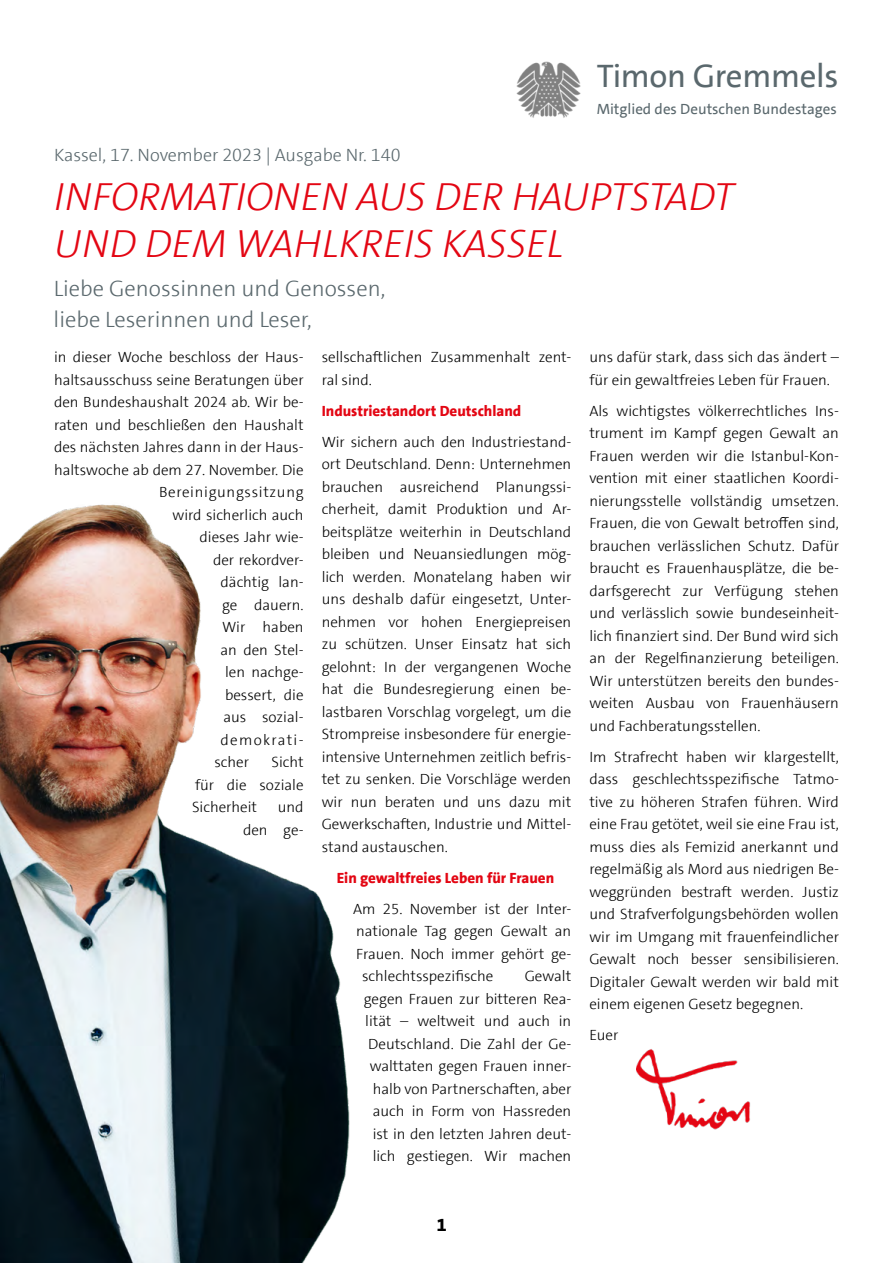
<style>
.page{position:relative;width:893px;height:1263px;background:#fff}
.page>*{position:absolute;margin:0;border:0;box-sizing:border-box;transform-origin:0 0}
.t1{font:italic 300 39.75px/47.7px "SPD The Sans Versal";color:#e30613}
.t2{font:33px "SPD The Sans";letter-spacing:-.01em;color:#5a686d}
.t3{font:300 22.5px/31.5px "SPD The Sans";color:#5a686d}
.t4{font:300 18px "SPD The Sans";color:#5a686d}
.t5{font:800 18px "SPD The Sans";color:#000}
.t6{font:300 15px/22.5px "SPD The Sans";color:#000;text-align:justify}
.t7{font:800 15px "SPD The Sans";color:#e30613}
.t8{font:15px "SPD The Sans";color:#5a686d}
.t9{font:300 15px "SPD The Sans";letter-spacing:.045em;color:#000}
.t10{font:300 15px "SPD The Sans";letter-spacing:.09em;color:#000}
</style>
<div class="page">
<img style="left:0;top:504px;width:350px;height:759px">
<img style="left:636px;top:1049px;width:114px;height:81px">
<img style="left:516px;top:61px;width:65px;height:57px">
<p class="t4" style="left:54px;top:144px;width:348px">Kassel, 17. November 2023 | Ausgabe Nr. 140</p>
<h2 class="t2" style="left:597px;top:55px;width:243px">Timon Gremmels</h2>
<p class="t8" style="left:597px;top:100px;width:242px">Mitglied des Deutschen Bundestages</p>
<h1 class="t1" style="left:54px;top:173px;width:681px">INFORMATIONEN AUS DER HAUPTSTADT<br>UND DEM WAHLKREIS KASSEL</h1>
<h3 class="t3" style="left:54px;top:272px;width:333px">Liebe Genossinnen und Genossen, liebe Leserinnen und Leser,</h3>
<p class="t6" style="left:54px;top:346px;width:251px">in dieser Woche beschloss der Haus-</p>
<p class="t6" style="left:54px;top:369px;width:251px">haltsausschuss seine Beratungen über</p>
<p class="t6" style="left:54px;top:391px;width:251px">den Bundeshaushalt 2024 ab. Wir be-</p>
<p class="t6" style="left:54px;top:414px;width:251px">raten und beschließen den Haushalt</p>
<p class="t6" style="left:54px;top:436px;width:251px">des nächsten Jahres dann in der Haus-</p>
<p class="t6" style="left:54px;top:459px;width:251px">haltswoche ab dem 27. November. Die</p>
<p class="t9" style="left:159px;top:483px;width:146px">Bereinigungssitzung</p>
<p class="t6" style="left:172px;top:504px;width:133px">wird sicherlich auch</p>
<p class="t6" style="left:200px;top:526px;width:106px">dieses Jahr wie-</p>
<p class="t6" style="left:213px;top:549px;width:92px">der rekordver-</p>
<p class="t6" style="left:220px;top:571px;width:85px">dächtig lan-</p>
<p class="t6" style="left:222px;top:594px;width:83px">ge dauern.</p>
<p class="t6" style="left:222px;top:616px;width:83px">Wir haben</p>
<p class="t6" style="left:220px;top:639px;width:85px">an den Stel-</p>
<p class="t6" style="left:225px;top:661px;width:80px">len nachge-</p>
<p class="t6" style="left:225px;top:684px;width:80px">bessert, die</p>
<p class="t6" style="left:224px;top:706px;width:82px">aus sozial-</p>
<p class="t10" style="left:220px;top:730px;width:85px">demokrati-</p>
<p class="t6" style="left:214px;top:751px;width:36px">scher</p>
<p class="t6" style="left:192px;top:751px;width:113px;text-indent:80px">Sicht für die soziale Sicherheit</p>
<p class="t6" style="left:243px;top:796px;width:62px;text-align:right">und<br>den ge-</p>
<p class="t6" style="left:322px;top:346px;width:251px">sellschaftlichen Zusammenhalt zent&shy;ral sind.</p>
<p class="t7" style="left:322px;top:401px;width:201px">Industriestandort Deutschland</p>
<p class="t6" style="left:322px;top:431px;width:251px">Wir sichern auch den Industriestand&shy;ort Deutschland. Denn: Unternehmen brauchen ausreichend Planungssi&shy;cherheit, damit Produktion und Ar&shy;beitsplätze weiterhin in Deutschland bleiben und Neuansiedlungen mög&shy;lich werden. Monatelang haben wir uns deshalb dafür eingesetzt, Unter&shy;nehmen vor hohen Energiepreisen zu schützen. Unser Einsatz hat sich gelohnt: In der vergangenen Woche hat die Bundesregierung einen be&shy;lastbaren Vorschlag vorgelegt, um die Strompreise insbesondere für energie&shy;intensive Unternehmen zeitlich befris&shy;tet zu senken. Die Vorschläge werden wir nun beraten und uns dazu mit Gewerkschaften, Industrie und Mittel&shy;stand austauschen.</p>
<p class="t7" style="left:337px;top:868px;width:219px">Ein gewaltfreies Leben für Frauen</p>
<p class="t6" style="left:353px;top:898px;width:220px">Am 25. November ist der Inter-</p>
<p class="t6" style="left:356px;top:920px;width:217px">nationale Tag gegen Gewalt an</p>
<p class="t6" style="left:356px;top:943px;width:217px">Frauen. Noch immer gehört ge-</p>
<p class="t6" style="left:362px;top:965px;width:133px">schlechtsspezifische</p>
<p class="t6" style="left:364px;top:965px;width:209px;text-align:right">Gewalt<br>gegen Frauen zur bitteren Rea&shy;lität – weltweit und auch in<br>Deutschland. Die Zahl der Ge&shy;walttaten gegen Frauen inner&shy;halb von Partnerschaften, aber auch in Form von Hassreden ist in den letzten Jahren deut&shy;lich gestiegen. Wir machen</p>
<p class="t6" style="left:589px;top:346px;width:251px">uns dafür stark, dass sich das ändert – für ein gewaltfreies Leben für Frauen.</p>
<p class="t6" style="left:589px;top:400px;width:251px">Als wichtigstes völkerrechtliches Ins&shy;trument im Kampf gegen Gewalt an Frauen werden wir die Istanbul-Kon&shy;vention mit einer staatlichen Koordi&shy;nierungsstelle vollständig umsetzen.<br>Frauen, die von Gewalt betroffen sind, brauchen verlässlichen Schutz. Dafür braucht es Frauenhausplätze, die be&shy;darfsgerecht zur Verfügung stehen und verlässlich sowie bundeseinheit&shy;lich finanziert sind. Der Bund wird sich an der Regelfinanzierung beteiligen.<br>Wir unterstützen bereits den bundes&shy;weiten Ausbau von Frauenhäusern und Fachberatungsstellen.</p>
<p class="t6" style="left:589px;top:746px;width:251px">Im Strafrecht haben wir klargestellt, dass geschlechtsspezifische Tatmo&shy;tive zu höheren Strafen führen. Wird eine Frau getötet, weil sie eine Frau ist, muss dies als Femizid anerkannt und regelmäßig als Mord aus niedrigen Be&shy;weggründen bestraft werden. Justiz und Strafverfolgungsbehörden wollen wir im Umgang mit frauenfeindlicher Gewalt noch besser sensibilisieren.<br>Digitaler Gewalt werden wir bald mit einem eigenen Gesetz begegnen.</p>
<p class="t6" style="left:589px;top:1024px;width:31px">Euer</p>
<p class="t5" style="left:437px;top:1213px;width:11px">1</p>
</div>
